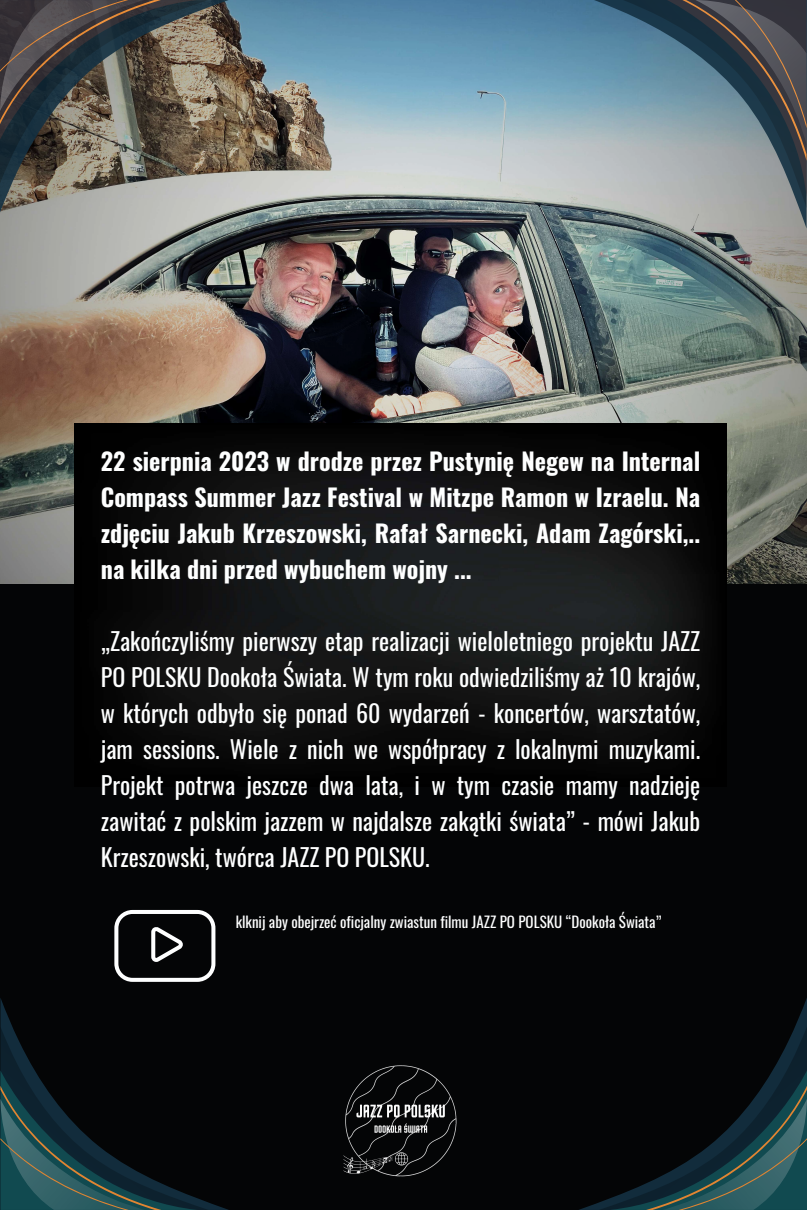
<style>
.page{position:relative;width:807px;height:1210px;background:#fff}
.page>*{position:absolute;margin:0;border:0;box-sizing:border-box;transform-origin:0 0}
.t1{font:24px/36px "Oswald";color:#feffff;text-align:justify}
.t2{font:700 24px/36px "Oswald";color:#feffff;text-align:justify}
.t3{font:15px "Oswald";color:#feffff}
</style>
<div class="page">
<div style="left:0;top:0;width:806px;height:1210px;background:#040506"></div>
<svg style="left:0;top:998px;width:229px;height:212px"></svg>
<svg style="left:0;top:1026px;width:209px;height:184px"></svg>
<svg style="left:579px;top:1001px;width:227px;height:209px"></svg>
<svg style="left:598px;top:1026px;width:208px;height:184px"></svg>
<img style="left:0;top:0;width:806px;height:583px">
<svg style="left:0;top:0;width:228px;height:212px;background:#958f84"></svg>
<svg style="left:0;top:0;width:208px;height:183px;background:#5c574f"></svg>
<img style="left:74px;top:423px;width:652px;height:314px">
<svg style="left:594px;top:0;width:212px;height:228px;background:#8da0a8"></svg>
<svg style="left:623px;top:0;width:183px;height:208px;background:#6b7a83"></svg>
<img style="left:343px;top:1065px;width:114px;height:112px">
<svg style="left:114px;top:910px;width:101px;height:72px"></svg>
<p class="t2" style="left:101px;top:442px;width:600px">22 sierpnia 2023 w drodze przez Pustynię Negew na Internal Compass Summer Jazz Festival w Mitzpe Ramon w Izraelu. Na zdjęciu Jakub Krzeszowski, Rafał Sarnecki, Adam Zagórski,.. na kilka dni przed wybuchem wojny ...</p>
<p class="t1" style="left:101px;top:622px;width:600px">„Zakończyliśmy pierwszy etap realizacji wieloletniego projektu JAZZ PO POLSKU Dookoła Świata. W tym roku odwiedziliśmy aż 10 krajów, w których odbyło się ponad 60 wydarzeń - koncertów, warsztatów, jam sessions. Wiele z nich we współpracy z lokalnymi muzykami.<br>Projekt potrwa jeszcze dwa lata, i w tym czasie mamy nadzieję zawitać z polskim jazzem w najdalsze zakątki świata” - mówi Jakub Krzeszowski, twórca JAZZ PO POLSKU.</p>
<p class="t3" style="left:236px;top:910px;width:427px">klknij aby obejrzeć oficjalny zwiastun filmu JAZZ PO POLSKU “Dookoła Świata”</p>
</div>
